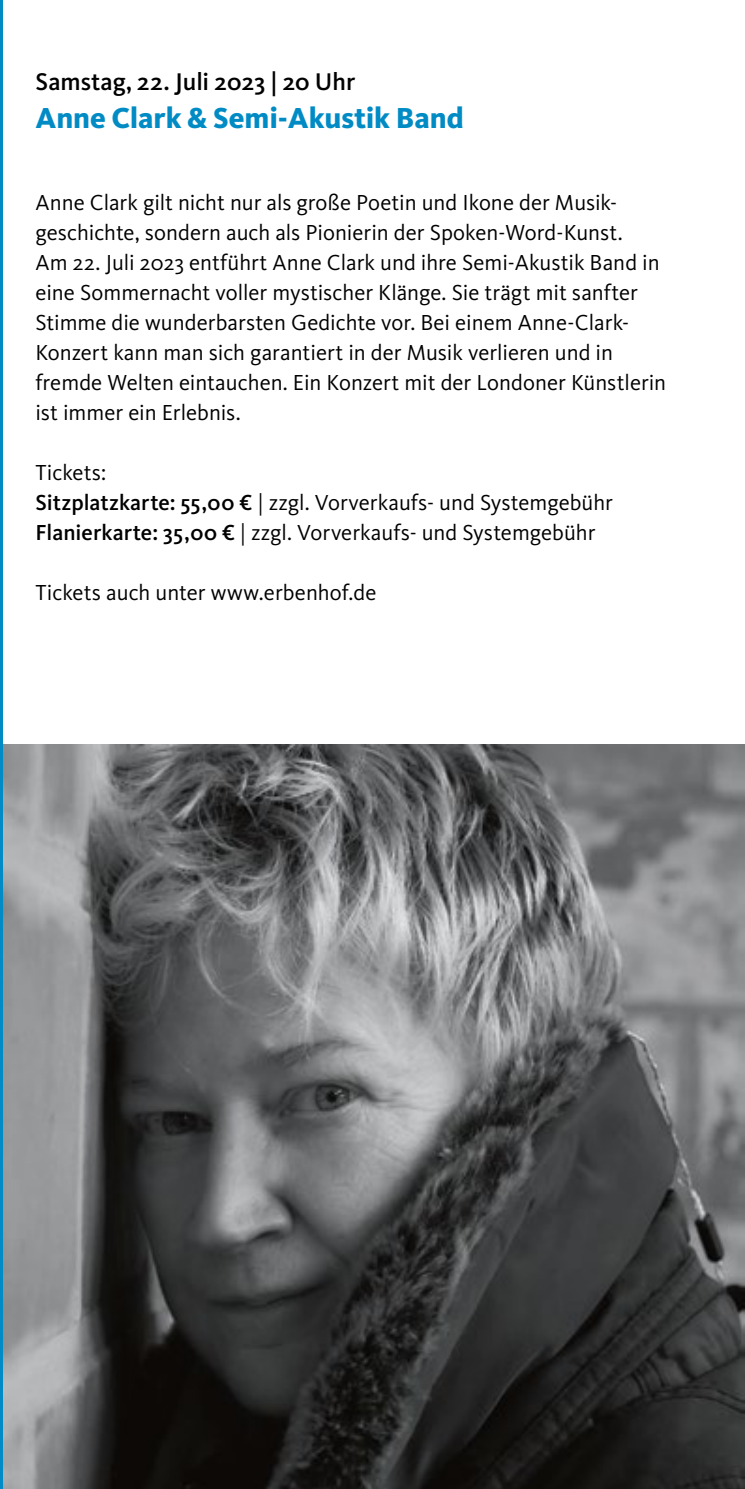
<style>
.page{position:relative;width:745px;height:1489px;background:#fff}
.page>*{position:absolute;margin:0;border:0;box-sizing:border-box;transform-origin:0 0}
.t1{font:800 30px "Kievit Pro";letter-spacing:-.005em;color:#008bc5}
.t2{font:500 25px "Kievit Pro";color:#000}
.t3{font:22.5px/30px "Kievit Pro";color:#000}
.s1{font-weight:500}
</style>
<div class="page">
<img style="left:3px;top:744px;width:741px;height:744px">
<hr style="left:0;top:0;width:3px;height:1488px;background:#008bc5">
<p class="t2" style="left:35px;top:67px;width:321px">Samstag, 22. Juli 2023 | 20 Uhr</p>
<h1 class="t1" style="left:35px;top:99px;width:429px">Anne Clark &amp; Semi-Akustik Band</h1>
<p class="t3" style="left:35px;top:187px;width:632px">Anne Clark gilt nicht nur als große Poetin und Ikone der Musik&shy;geschichte, sondern auch als Pionierin der Spoken-Word-Kunst.<br>Am 22. Juli 2023 entführt Anne Clark und ihre Semi-Akustik Band in eine Sommernacht voller mystischer Klänge. Sie trägt mit sanfter Stimme die wunderbarsten Gedichte vor. Bei einem Anne-Clark-Konzert kann man sich garantiert in der Musik verlieren und in fremde Welten eintauchen. Ein Konzert mit der Londoner Künstlerin ist immer ein Erlebnis.</p>
<p class="t3" style="left:35px;top:457px;width:578px">Tickets:<br><span class="s1">Sitzplatzkarte: 55,00 €</span> | zzgl. Vorverkaufs- und Systemgebühr<br><span class="s1">Flanierkarte: 35,00 €</span> | zzgl. Vorverkaufs- und Systemgebühr</p>
<p class="t3" style="left:35px;top:577px;width:342px">Tickets auch unter www.erbenhof.de</p>
</div>
